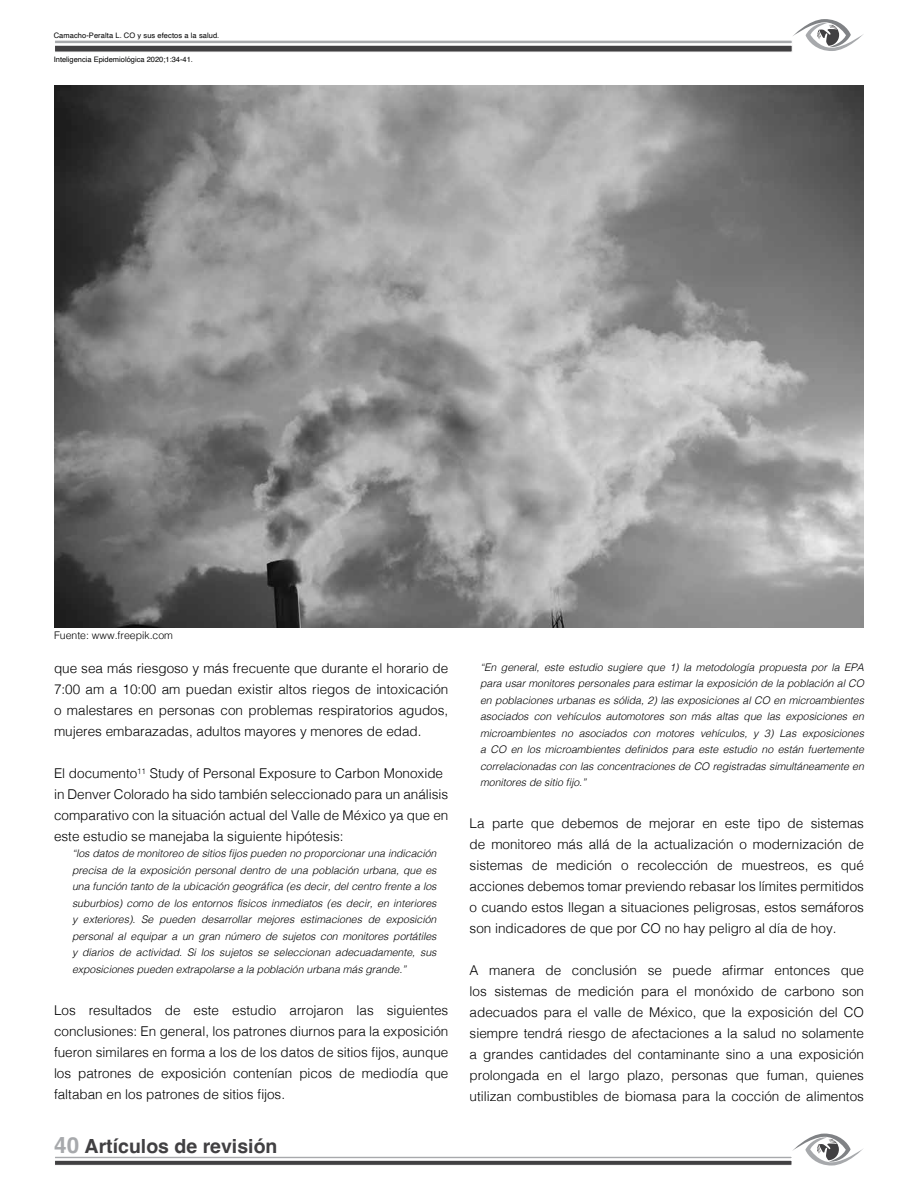
<style>
.page{position:relative;width:918px;height:1188px;background:#fff}
.page>*{position:absolute;margin:0;border:0;box-sizing:border-box;transform-origin:0 0}
.t1{font:700 22.5px "Helvetica";color:#a7a9ac}
.t2{font:700 19.5px "Helvetica";color:#414042}
.t3{font:300 13.5px/21px "Helvetica";color:#000;text-align:justify}
.t4{font:italic 300 10.5px/16.5px "Helvetica";color:#000;text-align:justify}
.t5{font:300 10.5px "Helvetica";color:#000}
.t6{font:7.5px "Helvetica";color:#000}
</style>
<div class="page">
<div style="left:54px;top:1156px;width:738px;height:3px;background:#a7a9ac;border:1px solid #fff"></div>
<svg style="left:55px;top:1160px;width:737px;height:5px;background:#656466"></svg>
<svg style="left:792px;top:1133px;width:71px;height:33px"></svg>
<img style="left:54px;top:85px;width:810px;height:542px">
<svg style="left:55px;top:40px;width:737px;height:4px"></svg>
<div style="left:54px;top:45px;width:738px;height:7px;background:#414042;border:1px solid #fff"></div>
<svg style="left:792px;top:19px;width:72px;height:32px"></svg>
<p class="t6" style="left:54px;top:29px;width:167px">Camacho-Peralta L. CO y sus efectos a la salud.</p>
<p class="t6" style="left:54px;top:53px;width:141px">Inteligencia Epidemiológica 2020;1:34-41.</p>
<p class="t5" style="left:54px;top:626px;width:121px">Fuente: www.freepik.com</p>
<p class="t3" style="left:54px;top:657px;width:396px">que sea más riesgoso y más frecuente que durante el horario de 7:00 am a 10:00 am puedan existir altos riegos de intoxicación o malestares en personas con problemas respiratorios agudos, mujeres embarazadas, adultos mayores y menores de edad.</p>
<p class="t3" style="left:54px;top:762px;width:396px;text-align:left">El documento<sup>11</sup> Study of Personal Exposure to Carbon Monoxide in Denver Colorado ha sido también seleccionado para un análisis comparativo con la situación actual del Valle de México ya que en este estudio se manejaba la siguiente hipótesis:</p>
<p class="t4" style="left:72px;top:845px;width:366px">“los datos de monitoreo de sitios fijos pueden no proporcionar una indicación precisa de la exposición personal dentro de una población urbana, que es una función tanto de la ubicación geográfica (es decir, del centro frente a los suburbios) como de los entornos físicos inmediatos (es decir, en interiores y exteriores). Se pueden desarrollar mejores estimaciones de exposición personal al equipar a un gran número de sujetos con monitores portátiles y diarios de actividad. Si los sujetos se seleccionan adecuadamente, sus exposiciones pueden extrapolarse a la población urbana más grande.”</p>
<p class="t3" style="left:54px;top:999px;width:396px">Los resultados de este estudio arrojaron las siguientes conclusiones: En general, los patrones diurnos para la exposición fueron similares en forma a los de los datos de sitios fijos, aunque los patrones de exposición contenían picos de mediodía que faltaban en los patrones de sitios fijos.</p>
<h1 class="t1" style="left:54px;top:1131px;width:27px">40</h1>
<h2 class="t2" style="left:85px;top:1134px;width:194px">Artículos de revisión</h2>
<p class="t4" style="left:480px;top:658px;width:385px">“En general, este estudio sugiere que 1) la metodología propuesta por la EPA para usar monitores personales para estimar la exposición de la población al CO en poblaciones urbanas es sólida, 2) las exposiciones al CO en microambientes asociados con vehículos automotores son más altas que las exposiciones en microambientes no asociados con motores vehículos, y 3) Las exposiciones a CO en los microambientes definidos para este estudio no están fuertemente correlacionadas con las concentraciones de CO registradas simultáneamente en monitores de sitio fijo.”</p>
<p class="t3" style="left:470px;top:812px;width:396px">La parte que debemos de mejorar en este tipo de sistemas de monitoreo más allá de la actualización o modernización de sistemas de medición o recolección de muestreos, es qué acciones debemos tomar previendo rebasar los límites permitidos o cuando estos llegan a situaciones peligrosas, estos semáforos son indicadores de que por CO no hay peligro al día de hoy.</p>
<p class="t3" style="left:470px;top:959px;width:396px">A manera de conclusión se puede afirmar entonces que los sistemas de medición para el monóxido de carbono son adecuados para el valle de México, que la exposición del CO siempre tendrá riesgo de afectaciones a la salud no solamente a grandes cantidades del contaminante sino a una exposición prolongada en el largo plazo, personas que fuman, quienes utilizan combustibles de biomasa para la cocción de alimentos</p>
</div>
